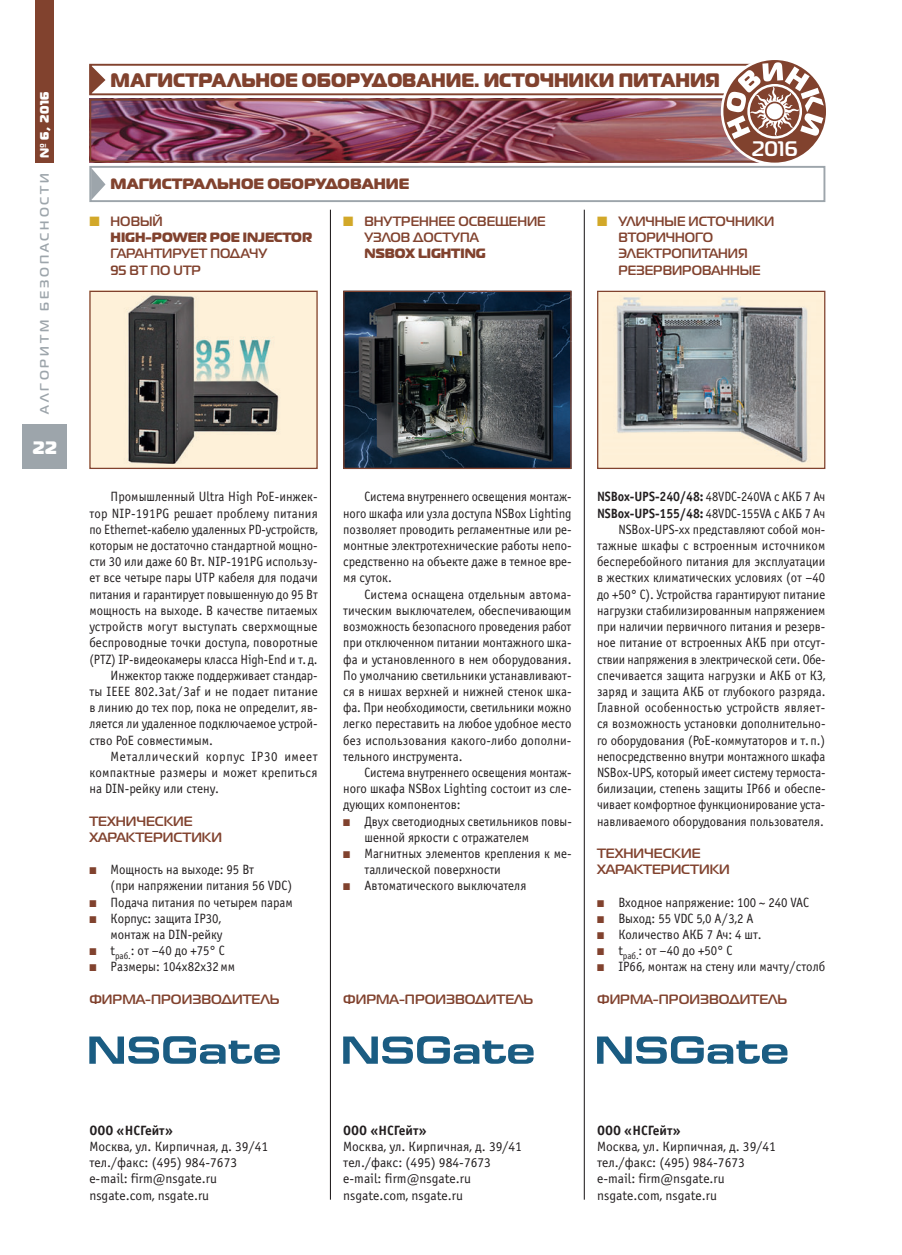
<style>
.page{position:relative;width:902px;height:1255px;background:#fff}
.page>*{position:absolute;margin:0;border:0;box-sizing:border-box;transform-origin:0 0}
.t1{font:700 21px "Magistral C";color:#fff}
.t2{font:19.5px "Magistral Black C";letter-spacing:-.005em;color:#81422e;scale:.93 1}
.t3{font:18px "Magistral Black C";color:#fff}
.t4{font:15px "Magistral Black C";color:#81422e}
.t5{font:13.5px/16.2px "Officina Sans C";color:#231f20;text-align:justify;scale:.92 1}
.t6{font:13.5px/16.2px "Officina Sans C";color:#231f20;scale:.95 1}
.t7{font:13.5px/16.2px "Officina Sans C";color:#231f20}
.t8{font:13.5px "Officina Sans C";color:#231f20;scale:.93 1}
.t9{font:13.5px "Officina Sans C";color:#231f20;scale:.96 1}
.t10{font:13.5px/16.2px "Officina Sans C";color:#231f20;scale:.94 1}
.t11{font:700 13.5px/16.2px "Magistral C";color:#81422e;scale:.96 1}
.t12{font:700 13.5px/16.2px "Magistral C";color:#81422e}
.t13{font:13.5px "Magistral Black C";color:#81422e;scale:.96 1}
.t14{font:13.5px "Officina Sans C";letter-spacing:.02em;color:#231f20;scale:.95 1}
.t15{font:700 13.5px "Officina Sans C";color:#231f20}
.t16{font:13.5px "Officina Sans C";letter-spacing:.04em;color:#231f20;scale:.96 1}
.t17{font:700 12.3px "Magistral C";letter-spacing:.24em;color:#9da5ab}
.s1{font-family:"Magistral Black C";font-weight:400;color:#fff}
.s2{color:#d2a829}
.s3{color:#81422e}
.s4{font-weight:700}
</style>
<div class="page">
<hr style="left:583px;top:210px;width:1px;height:989px;background:#231f20">
<div style="left:89px;top:64px;width:685px;height:31px;border:2px solid #81422e"></div>
<div style="left:89px;top:166px;width:736px;height:36px;border:2px solid #9da5ab"></div>
<img style="left:92px;top:102px;width:631px;height:57px">
<div style="left:89px;top:99px;width:685px;height:63px;border:2px solid #81422e"></div>
<div style="left:22px;top:424px;width:45px;height:45px;background:#9da5ab"></div>
<div style="left:36px;top:0;width:18px;height:162px;background:#81422e"></div>
<svg style="left:720px;top:57px;width:108px;height:108px"></svg>
<svg style="left:723px;top:60px;width:102px;height:103px"></svg>
<div style="left:766px;top:103px;width:16px;height:16px;background:#fff;border-radius:50%"></div>
<svg style="left:89px;top:64px;width:16px;height:31px"></svg>
<svg style="left:91px;top:168px;width:14px;height:32px"></svg>
<svg style="left:89px;top:1036px;width:191px;height:27px"></svg>
<svg style="left:343px;top:1036px;width:190px;height:27px"></svg>
<svg style="left:597px;top:1036px;width:190px;height:27px"></svg>
<div style="left:597px;top:291px;width:227px;height:177px;background:#fef1d9"></div>
<img style="left:616px;top:297px;width:192px;height:166px">
<div style="left:597px;top:291px;width:228px;height:178px;border:1px solid #81422e"></div>
<img style="left:345px;top:293px;width:224px;height:174px">
<div style="left:343px;top:291px;width:228px;height:178px;border:1px solid #81422e"></div>
<img style="left:91px;top:293px;width:224px;height:174px">
<div style="left:89px;top:291px;width:228px;height:178px;border:1px solid #81422e"></div>
<hr style="left:330px;top:210px;width:1px;height:989px;background:#231f20">
<p class="t17" style="left:37px;top:414px;width:324px;rotate:-90deg">АЛГОРИТМ БЕЗОПАСНОСТИ <span class="s1">№ 6, 2016</span></p>
<h3 class="t3" style="left:32px;top:436px;width:26px">22</h3>
<h2 class="t2" style="left:111px;top:67px;width:656px">МАГИСТРАЛЬНОЕ ОБОРУДОВАНИЕ. ИСТОЧНИКИ ПИТАНИЯ</h2>
<p class="t4" style="left:111px;top:174px;width:300px">МАГИСТРАЛЬНОЕ ОБОРУДОВАНИЕ</p>
<h1 class="t1" style="left:751px;top:136px;width:48px">2016</h1>
<p class="t11" style="left:89px;top:213px;width:78px"><span class="s2">■</span> НОВЫЙ</p>
<p class="t13" style="left:111px;top:228px;width:211px">HIGH-POWER POE INJECTOR</p>
<p class="t11" style="left:111px;top:245px;width:165px">ГАРАНТИРУЕТ ПОДАЧУ<br>95 ВТ ПО UTP</p>
<p class="t11" style="left:364px;top:213px;width:190px;text-indent:-21px"><span class="s2">■</span> ВНУТРЕННЕЕ ОСВЕЩЕНИЕ<br>УЗЛОВ ДОСТУПА</p>
<p class="t13" style="left:364px;top:245px;width:128px">NSBOX LIGHTING</p>
<p class="t11" style="left:618px;top:213px;width:164px;text-indent:-21px"><span class="s2">■</span> УЛИЧНЫЕ ИСТОЧНИКИ<br>ВТОРИЧНОГО<br>ЭЛЕКТРОПИТАНИЯ<br>РЕЗЕРВИРОВАННЫЕ</p>
<p class="t6" style="left:111px;top:489px;width:219px">Промышленный Ultra High PoE-инжек-</p>
<p class="t6" style="left:89px;top:505px;width:242px">тор NIP-191PG решает проблему питания</p>
<p class="t8" style="left:89px;top:522px;width:247px">по Ethernet-кабелю удаленных PD-устройств,</p>
<p class="t10" style="left:89px;top:537px;width:244px">которым не достаточно стандартной мощно-</p>
<p class="t10" style="left:89px;top:554px;width:244px">сти 30 или даже 60 Вт. NIP-191PG использу-</p>
<p class="t6" style="left:89px;top:570px;width:242px">ет все четыре пары UTP кабеля для подачи</p>
<p class="t8" style="left:89px;top:586px;width:247px">питания и гарантирует повышенную до 95 Вт</p>
<p class="t6" style="left:89px;top:602px;width:242px">мощность на выходе. В качестве питаемых</p>
<p class="t14" style="left:89px;top:619px;width:242px">устройств могут выступать сверхмощные</p>
<p class="t6" style="left:89px;top:635px;width:242px">беспроводные точки доступа, поворотные</p>
<p class="t8" style="left:89px;top:651px;width:247px">(PTZ) IP-видеокамеры класса High-End и т. д.</p>
<p class="t8" style="left:111px;top:667px;width:224px">Инжектор также поддерживает стандар-</p>
<p class="t9" style="left:89px;top:684px;width:239px">ты IEEE 802.3at / 3af и не подает питание</p>
<p class="t9" style="left:89px;top:700px;width:239px">в линию до тех пор, пока не определит, яв-</p>
<p class="t6" style="left:89px;top:716px;width:242px">ляется ли удаленное подключаемое устрой-</p>
<p class="t9" style="left:89px;top:732px;width:130px">ство PoE совместимым.</p>
<p class="t16" style="left:111px;top:748px;width:217px">Металлический корпус IP30 имеет</p>
<p class="t9" style="left:89px;top:765px;width:239px">компактные размеры и может крепиться</p>
<p class="t9" style="left:89px;top:781px;width:137px">на DIN-рейку или стену.</p>
<p class="t12" style="left:89px;top:812px;width:134px">ТЕХНИЧЕСКИЕ<br>ХАРАКТЕРИСТИКИ</p>
<p class="t6" style="left:111px;top:861px;width:192px;text-indent:-21px"><span class="s3">■</span> Мощность на выходе: 95 Вт<br>(при напряжении питания 56 VDC)</p>
<p class="t6" style="left:89px;top:894px;width:216px"><span class="s3">■</span> Подача питания по четырем парам</p>
<p class="t6" style="left:89px;top:910px;width:142px;text-align:right"><span class="s3">■</span> Корпус: защита IP30, монтаж на DIN-рейку</p>
<p class="t6" style="left:89px;top:942px;width:144px"><span class="s3">■</span> t<sub>раб.</sub>: от –40 до +75° C</p>
<p class="t6" style="left:89px;top:959px;width:155px"><span class="s3">■</span> Размеры: 104x82x32 мм</p>
<p class="t5" style="left:343px;top:489px;width:250px;text-indent:21px">Система внутреннего освещения монтаж&shy;ного шкафа или узла доступа NSBox Lighting позволяет проводить регламентные или ре&shy;монтные электротехнические работы непо&shy;средственно на объекте даже в темное вре&shy;мя суток.</p>
<p class="t6" style="left:343px;top:586px;width:242px;text-align:justify;text-indent:21px">Система оснащена отдельным автома&shy;тическим выключателем, обеспечивающим возможность безопасного проведения работ при отключенном питании монтажного шка&shy;фа и установленного в нем оборудования.<br>По умолчанию светильники устанавливают&shy;ся в нишах верхней и нижней стенок шка&shy;фа. При необходимости, светильники можно легко переставить на любое удобное место без использования какого-либо дополни&shy;тельного инструмента.</p>
<p class="t5" style="left:343px;top:764px;width:250px;text-indent:21px">Система внутреннего освещения монтаж&shy;ного шкафа NSBox Lighting состоит из сле&shy;дующих компонентов:</p>
<p class="t10" style="left:364px;top:813px;width:222px;text-indent:-21px"><span class="s3">■</span> Двух светодиодных светильников повы&shy;шенной яркости с отражателем</p>
<p class="t6" style="left:364px;top:845px;width:219px;text-indent:-21px"><span class="s3">■</span> Магнитных элементов крепления к ме&shy;таллической поверхности</p>
<p class="t6" style="left:343px;top:878px;width:194px"><span class="s3">■</span> Автоматического выключателя</p>
<p class="t5" style="left:597px;top:489px;width:250px;text-align:right"><span class="s4">NSBox-UPS-240 / 48:</span> 48VDC-240VA с АКБ 7 Ач <span class="s4">NSBox-UPS-155 / 48:</span> 48VDC-155VA с АКБ 7 Ач NSBox-UPS-xx представляют собой мон&shy;тажные шкафы с встроенным источником бесперебойного питания для эксплуатации в жестких климатических условиях (от –40 до +50° С). Устройства гарантируют питание нагрузки стабилизированным напряжением при наличии первичного питания и резерв&shy;ное питание от встроенных АКБ при отсут&shy;ствии напряжения в электрической сети. Обе&shy;спечивается защита нагрузки и АКБ от КЗ, заряд и защита АКБ от глубокого разряда.<br>Главной особенностью устройств являет&shy;ся возможность установки дополнительно&shy;го оборудования (PoE-коммутаторов и т. п.) непосредственно внутри монтажного шкафа NSBox-UPS, который имеет систему термоста&shy;билизации, степень защиты IP66 и обеспе&shy;чивает комфортное функционирование уста&shy;навливаемого оборудования пользователя.</p>
<p class="t12" style="left:597px;top:844px;width:134px">ТЕХНИЧЕСКИЕ<br>ХАРАКТЕРИСТИКИ</p>
<p class="t6" style="left:597px;top:894px;width:224px"><span class="s3">■</span> Входное напряжение: 100 ~ 240 VAC</p>
<p class="t6" style="left:597px;top:910px;width:166px"><span class="s3">■</span> Выход: 55 VDC 5,0 A / 3,2 A</p>
<p class="t6" style="left:597px;top:926px;width:175px"><span class="s3">■</span> Количество АКБ 7 Ач: 4 шт.</p>
<p class="t6" style="left:597px;top:942px;width:144px"><span class="s3">■</span> t<sub>раб.</sub>: от –40 до +50° C</p>
<p class="t6" style="left:597px;top:959px;width:242px"><span class="s3">■</span> IP66, монтаж на стену или мачту / столб</p>
<p class="t12" style="left:89px;top:990px;width:192px">ФИРМА-ПРОИЗВОДИТЕЛЬ</p>
<p class="t12" style="left:343px;top:990px;width:192px">ФИРМА-ПРОИЗВОДИТЕЛЬ</p>
<p class="t12" style="left:597px;top:990px;width:192px">ФИРМА-ПРОИЗВОДИТЕЛЬ</p>
<p class="t15" style="left:89px;top:1122px;width:85px">ООО «НСГейт»</p>
<p class="t7" style="left:89px;top:1138px;width:180px">Москва, ул. Кирпичная, д. 39/41 тел./факс: (495) 984-7673 e-mail: firm@nsgate.ru nsgate.com, nsgate.ru</p>
<p class="t15" style="left:343px;top:1122px;width:85px">ООО «НСГейт»</p>
<p class="t7" style="left:343px;top:1138px;width:180px">Москва, ул. Кирпичная, д. 39/41 тел./факс: (495) 984-7673 e-mail: firm@nsgate.ru nsgate.com, nsgate.ru</p>
<p class="t15" style="left:597px;top:1122px;width:85px">ООО «НСГейт»</p>
<p class="t7" style="left:597px;top:1138px;width:180px">Москва, ул. Кирпичная, д. 39/41 тел./факс: (495) 984-7673 e-mail: firm@nsgate.ru nsgate.com, nsgate.ru</p>
</div>
